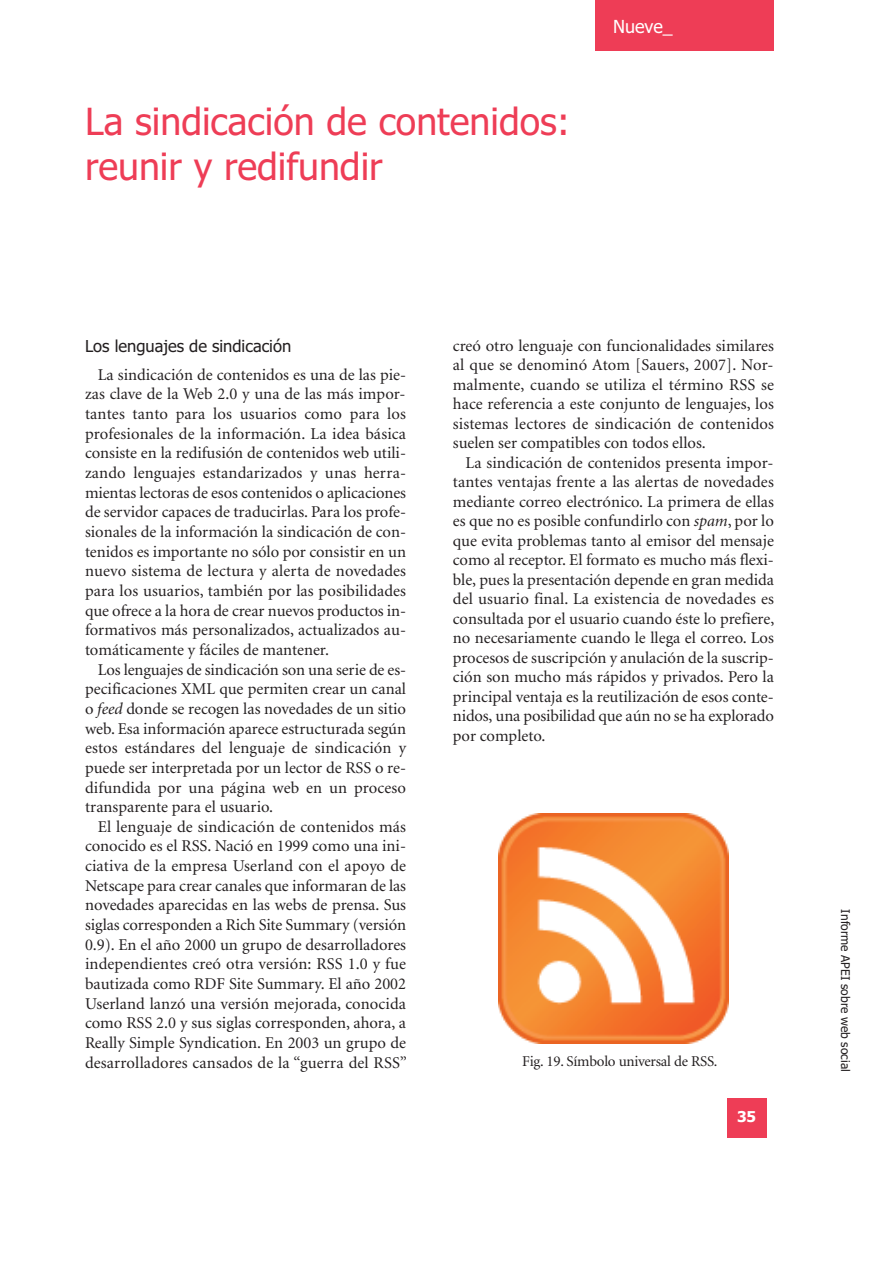
<style>
.page{position:relative;width:893px;height:1263px;background:#fff}
.page>*{position:absolute;margin:0;border:0;box-sizing:border-box;transform-origin:0 0}
.t1{font:37.5px/45px "Tahoma";color:#ee3d56}
.t2{font:18px "Tahoma";color:#fff}
.t3{font:16.5px/19.6px "Minion";color:#231f20;text-align:justify}
.t4{font:16.5px "Tahoma";color:#231f20}
.t5{font:15px "Minion";letter-spacing:-.015em;color:#231f20}
.t6{font:700 15px "Tahoma";color:#fff}
.t7{font:12px "Tahoma";color:#231f20}
.s1{font-style:italic}
</style>
<div class="page">
<div style="left:727px;top:1098px;width:39px;height:39px;background:#ee3d56"></div>
<div style="left:596px;top:0;width:178px;height:51px;background:#ee3d56"></div>
<img style="left:499px;top:813px;width:230px;height:231px">
<h1 class="t1" style="left:85px;top:100px;width:487px">La sindicación de contenidos: reunir y redifundir</h1>
<p class="t2" style="left:613px;top:17px;width:61px">Nueve_</p>
<p class="t4" style="left:85px;top:336px;width:208px">Los lenguajes de sindicación</p>
<p class="t3" style="left:85px;top:366px;width:323px;text-indent:13px">La sindicación de contenidos es una de las pie&shy;zas clave de la Web 2.0 y una de las más impor&shy;tantes tanto para los usuarios como para los profesionales de la información. La idea básica consiste en la redifusión de contenidos web utili&shy;zando lenguajes estandarizados y unas herra&shy;mientas lectoras de esos contenidos o aplicaciones de servidor capaces de traducirlas. Para los profe&shy;sionales de la información la sindicación de con&shy;tenidos es importante no sólo por consistir en un nuevo sistema de lectura y alerta de novedades para los usuarios, también por las posibilidades que ofrece a la hora de crear nuevos productos in&shy;formativos más personalizados, actualizados au&shy;tomáticamente y fáciles de mantener.</p>
<p class="t3" style="left:85px;top:661px;width:323px;text-indent:13px">Los lenguajes de sindicación son una serie de es&shy;pecificaciones XML que permiten crear un canal o <span class="s1">feed</span> donde se recogen las novedades de un sitio web. Esa información aparece estructurada según estos estándares del lenguaje de sindicación y puede ser interpretada por un lector de RSS o re&shy;difundida por una página web en un proceso transparente para el usuario.</p>
<p class="t3" style="left:85px;top:818px;width:323px;text-indent:13px">El lenguaje de sindicación de contenidos más conocido es el RSS. Nació en 1999 como una ini&shy;ciativa de la empresa Userland con el apoyo de Netscape para crear canales que informaran de las novedades aparecidas en las webs de prensa. Sus siglas corresponden a Rich Site Summary (versión 0.9). En el año 2000 un grupo de desarrolladores independientes creó otra versión: RSS 1.0 y fue bautizada como RDF Site Summary. El año 2002<br>Userland lanzó una versión mejorada, conocida como RSS 2.0 y sus siglas corresponden, ahora, a Really Simple Syndication. En 2003 un grupo de desarrolladores cansados de la “guerra del RSS”</p>
<p class="t3" style="left:453px;top:337px;width:323px">creó otro lenguaje con funcionalidades similares al que se denominó Atom [Sauers, 2007]. Nor&shy;malmente, cuando se utiliza el término RSS se hace referencia a este conjunto de lenguajes, los sistemas lectores de sindicación de contenidos suelen ser compatibles con todos ellos.</p>
<p class="t3" style="left:453px;top:454px;width:323px;text-indent:13px">La sindicación de contenidos presenta impor&shy;tantes ventajas frente a las alertas de novedades mediante correo electrónico. La primera de ellas es que no es posible confundirlo con <span class="s1">spam</span>, por lo que evita problemas tanto al emisor del mensaje como al receptor. El formato es mucho más flexi&shy;ble, pues la presentación depende en gran medida del usuario final. La existencia de novedades es consultada por el usuario cuando éste lo prefiere, no necesariamente cuando le llega el correo. Los procesos de suscripción y anulación de la suscrip&shy;ción son mucho más rápidos y privados. Pero la principal ventaja es la reutilización de esos conte&shy;nidos, una posibilidad que aún no se ha explorado por completo.</p>
<p class="t5" style="left:522px;top:1055px;width:197px">Fig. 19. Símbolo universal de RSS.</p>
<p class="t6" style="left:737px;top:1108px;width:21px">35</p>
<p class="t7" style="left:852px;top:909px;width:164px;rotate:90deg">Informe APEI sobre web social</p>
</div>
